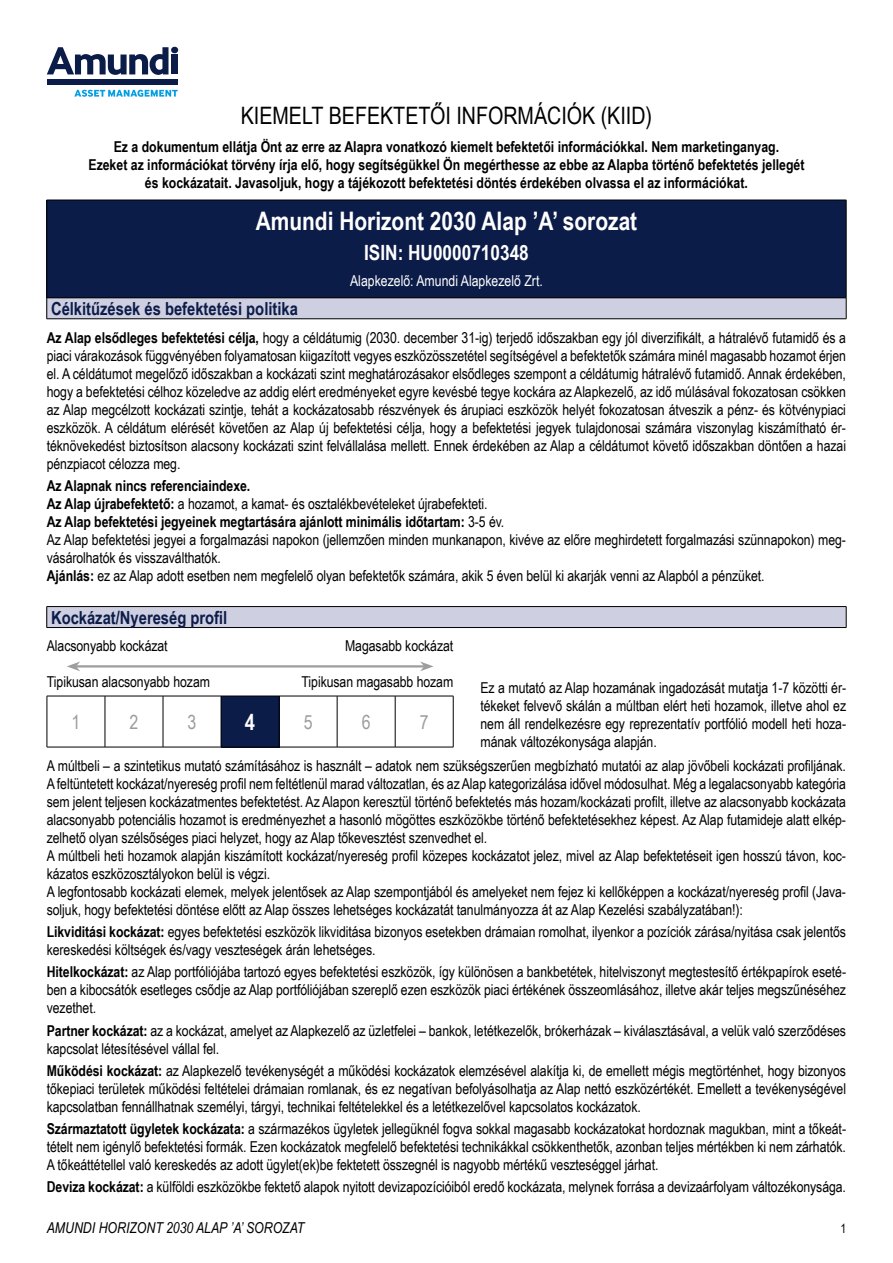
<style>
.page{position:relative;width:893px;height:1263px;background:#fff}
.page>*{position:absolute;margin:0;border:0;box-sizing:border-box;transform-origin:0 0}
.t1{font:700 25.5px "Arial Narrow";color:#fff}
.t2{font:24px "Arial Narrow";color:#000}
.t3{font:700 22.5px "Arial Narrow";color:#fff}
.t4{font:700 21px "Arial Narrow";color:#fff}
.t5{font:19.5px "Arial Narrow";color:#9d9d9c}
.t6{font:700 18px "Arial Narrow";color:#0c1c49}
.t7{font:15px/18px "Arial Narrow";letter-spacing:-.005em;color:#000;text-align:justify}
.t8{font:700 15px/18px "Arial Narrow";color:#000;text-align:center}
.t9{font:italic 15px "Arial Narrow";color:#000}
.t10{font:15px "Arial Narrow";color:#fff}
.t11{font:12.75px "Arial Narrow";color:#000}
.s1{font-weight:700}
</style>
<div class="page">
<svg style="left:47px;top:47px;width:121px;height:28px"></svg>
<div style="left:171px;top:47px;width:7px;height:6px;background:#0c1c49;border-radius:50%"></div>
<div style="left:172px;top:55px;width:6px;height:19px;background:#0c1c49"></div>
<div style="left:47px;top:80px;width:131px;height:5px;background:#0c1c49"></div>
<svg style="left:74px;top:90px;width:104px;height:7px"></svg>
<div style="left:47px;top:200px;width:799px;height:98px;background:#0c1c49"></div>
<div style="left:47px;top:298px;width:799px;height:21px;background:#cecfe0"></div>
<hr style="left:47px;top:200px;width:799px;height:1px;background:#000">
<hr style="left:47px;top:200px;width:1px;height:98px;background:#000">
<hr style="left:846px;top:200px;width:1px;height:98px;background:#000">
<hr style="left:47px;top:298px;width:799px;height:1px;background:#000">
<svg style="left:47px;top:298px;width:1px;height:20px"></svg>
<svg style="left:846px;top:298px;width:1px;height:21px"></svg>
<hr style="left:47px;top:318px;width:799px;height:1px;background:#000">
<div style="left:47px;top:606px;width:799px;height:21px;background:#cecfe0"></div>
<hr style="left:47px;top:606px;width:799px;height:1px;background:#000">
<svg style="left:47px;top:607px;width:1px;height:20px"></svg>
<svg style="left:846px;top:607px;width:1px;height:20px"></svg>
<hr style="left:47px;top:627px;width:799px;height:1px;background:#000">
<hr style="left:76px;top:665px;width:348px;height:2px;background:#9d9d9c">
<svg style="left:67px;top:661px;width:13px;height:10px"></svg>
<svg style="left:420px;top:661px;width:13px;height:10px"></svg>
<div style="left:221px;top:696px;width:58px;height:51px;background:#0c1c49"></div>
<hr style="left:47px;top:696px;width:58px;height:1px;background:#000">
<hr style="left:47px;top:696px;width:1px;height:51px;background:#000">
<hr style="left:105px;top:696px;width:58px;height:1px;background:#000">
<hr style="left:105px;top:696px;width:1px;height:51px;background:#000">
<hr style="left:163px;top:696px;width:58px;height:1px;background:#000">
<hr style="left:163px;top:696px;width:1px;height:51px;background:#000">
<hr style="left:221px;top:696px;width:58px;height:1px;background:#000">
<hr style="left:221px;top:696px;width:1px;height:51px;background:#000">
<hr style="left:279px;top:696px;width:58px;height:1px;background:#000">
<hr style="left:279px;top:696px;width:1px;height:51px;background:#000">
<hr style="left:337px;top:696px;width:58px;height:1px;background:#000">
<hr style="left:337px;top:696px;width:1px;height:51px;background:#000">
<hr style="left:395px;top:696px;width:58px;height:1px;background:#000">
<hr style="left:395px;top:696px;width:1px;height:51px;background:#000">
<hr style="left:453px;top:696px;width:1px;height:51px;background:#000">
<hr style="left:47px;top:747px;width:58px;height:1px;background:#000">
<hr style="left:105px;top:747px;width:58px;height:1px;background:#000">
<hr style="left:163px;top:747px;width:58px;height:1px;background:#000">
<hr style="left:221px;top:747px;width:58px;height:1px;background:#000">
<hr style="left:279px;top:747px;width:58px;height:1px;background:#000">
<hr style="left:337px;top:747px;width:58px;height:1px;background:#000">
<hr style="left:395px;top:747px;width:58px;height:1px;background:#000">
<h2 class="t2" style="left:241px;top:98px;width:413px">KIEMELT BEFEKTETŐI INFORMÁCIÓK (KIID)</h2>
<p class="t8" style="left:88px;top:137px;width:718px">Ez a dokumentum ellátja Önt az erre az Alapra vonatkozó kiemelt befektetői információkkal. Nem marketinganyag.<br>Ezeket az információkat törvény írja elő, hogy segítségükkel Ön megérthesse az ebbe az Alapba történő befektetés jellegét és kockázatait. Javasoljuk, hogy a tájékozott befektetési döntés érdekében olvassa el az információkat.</p>
<h1 class="t1" style="left:256px;top:202px;width:383px">Amundi Horizont 2030 Alap ’A’ sorozat</h1>
<h3 class="t4" style="left:364px;top:236px;width:166px">ISIN: HU0000710348</h3>
<p class="t10" style="left:350px;top:270px;width:194px">Alapkezelő: Amundi Alapkezelő Zrt.</p>
<p class="t6" style="left:51px;top:295px;width:248px">Célkitűzések és befektetési politika</p>
<p class="t7" style="left:47px;top:328px;width:801px"><span class="s1">Az Alap elsődleges befektetési célja,</span> hogy a céldátumig (2030. december 31-ig) terjedő időszakban egy jól diverzifikált, a hátralévő futamidő és a piaci várakozások függvényében folyamatosan kiigazított vegyes eszközösszetétel segítségével a befektetők számára minél magasabb hozamot érjen el. A céldátumot megelőző időszakban a kockázati szint meghatározásakor elsődleges szempont a céldátumig hátralévő futamidő. Annak érdekében, hogy a befektetési célhoz közeledve az addig elért eredményeket egyre kevésbé tegye kockára az Alapkezelő, az idő múlásával fokozatosan csökken az Alap megcélzott kockázati szintje, tehát a kockázatosabb részvények és árupiaci eszközök helyét fokozatosan átveszik a pénz- és kötvénypiaci eszközök. A céldátum elérését követően az Alap új befektetési célja, hogy a befektetési jegyek tulajdonosai számára viszonylag kiszámítható ér&shy;téknövekedést biztosítson alacsony kockázati szint felvállalása mellett. Ennek érdekében az Alap a céldátumot követő időszakban döntően a hazai pénzpiacot célozza meg.</p>
<p class="t7" style="left:47px;top:476px;width:801px;text-align:left"><span class="s1">Az Alapnak nincs referenciaindexe.<br>Az Alap újrabefektető:</span> a hozamot, a kamat- és osztalékbevételeket újrabefekteti.<br><span class="s1">Az Alap befektetési jegyeinek megtartására ajánlott minimális időtartam:</span> 3-5 év.<br>Az Alap befektetési jegyei a forgalmazási napokon (jellemzően minden munkanapon, kivéve az előre meghirdetett forgalmazási szünnapokon) meg&shy;vásárolhatók és visszaválthatók.<br><span class="s1">Ajánlás:</span> ez az Alap adott esetben nem megfelelő olyan befektetők számára, akik 5 éven belül ki akarják venni az Alapból a pénzüket.</p>
<p class="t6" style="left:51px;top:604px;width:178px">Kockázat/Nyereség profil</p>
<p class="t7" style="left:47px;top:636px;width:122px">Alacsonyabb kockázat</p>
<p class="t7" style="left:345px;top:636px;width:110px">Magasabb kockázat</p>
<p class="t7" style="left:47px;top:672px;width:165px">Tipikusan alacsonyabb hozam</p>
<p class="t7" style="left:301px;top:672px;width:153px">Tipikusan magasabb hozam</p>
<h3 class="t5" style="left:71px;top:707px;width:10px">1</h3>
<h3 class="t5" style="left:130px;top:707px;width:10px">2</h3>
<h3 class="t5" style="left:188px;top:707px;width:10px">3</h3>
<h3 class="t3" style="left:245px;top:705px;width:12px">4</h3>
<h3 class="t5" style="left:304px;top:707px;width:10px">5</h3>
<h3 class="t5" style="left:362px;top:707px;width:10px">6</h3>
<h3 class="t5" style="left:420px;top:707px;width:10px">7</h3>
<p class="t7" style="left:480px;top:678px;width:367px">Ez a mutató az Alap hozamának ingadozását mutatja 1-7 közötti ér&shy;tékeket felvevő skálán a múltban elért heti hozamok, illetve ahol ez nem áll rendelkezésre egy reprezentatív portfólió modell heti hoza&shy;mának változékonysága alapján.</p>
<p class="t7" style="left:47px;top:756px;width:801px;text-align:left">A múltbeli – a szintetikus mutató számításához is használt – adatok nem szükségszerűen megbízható mutatói az alap jövőbeli kockázati profiljának.<br>A feltüntetett kockázat/nyereség profil nem feltétlenül marad változatlan, és az Alap kategorizálása idővel módosulhat. Még a legalacsonyabb kategória sem jelent teljesen kockázatmentes befektetést. Az Alapon keresztül történő befektetés más hozam/kockázati profilt, illetve az alacsonyabb kockázata alacsonyabb potenciális hozamot is eredményezhet a hasonló mögöttes eszközökbe történő befektetésekhez képest. Az Alap futamideje alatt elkép&shy;zelhető olyan szélsőséges piaci helyzet, hogy az Alap tőkevesztést szenvedhet el.<br>A múltbeli heti hozamok alapján kiszámított kockázat/nyereség profil közepes kockázatot jelez, mivel az Alap befektetéseit igen hosszú távon, koc&shy;kázatos eszközosztályokon belül is végzi.<br>A legfontosabb kockázati elemek, melyek jelentősek az Alap szempontjából és amelyeket nem fejez ki kellőképpen a kockázat/nyereség profil (Java&shy;soljuk, hogy befektetési döntése előtt az Alap összes lehetséges kockázatát tanulmányozza át az Alap Kezelési szabályzatában!):</p>
<p class="t7" style="left:47px;top:922px;width:801px"><span class="s1">Likviditási kockázat:</span> egyes befektetési eszközök likviditása bizonyos esetekben drámaian romolhat, ilyenkor a pozíciók zárása/nyitása csak jelentős kereskedési költségek és/vagy veszteségek árán lehetséges.</p>
<p class="t7" style="left:47px;top:962px;width:801px"><span class="s1">Hitelkockázat:</span> az Alap portfóliójába tartozó egyes befektetési eszközök, így különösen a bankbetétek, hitelviszonyt megtestesítő értékpapírok eseté&shy;ben a kibocsátók esetleges csődje az Alap portfóliójában szereplő ezen eszközök piaci értékének összeomlásához, illetve akár teljes megszűnéséhez vezethet.</p>
<p class="t7" style="left:47px;top:1021px;width:801px"><span class="s1">Partner kockázat:</span> az a kockázat, amelyet az Alapkezelő az üzletfelei – bankok, letétkezelők, brókerházak – kiválasztásával, a velük való szerződéses kapcsolat létesítésével vállal fel.</p>
<p class="t7" style="left:47px;top:1061px;width:801px"><span class="s1">Működési kockázat:</span> az Alapkezelő tevékenységét a működési kockázatok elemzésével alakítja ki, de emellett mégis megtörténhet, hogy bizonyos tőkepiaci területek működési feltételei drámaian romlanak, és ez negatívan befolyásolhatja az Alap nettó eszközértékét. Emellett a tevékenységével kapcsolatban fennállhatnak személyi, tárgyi, technikai feltételekkel és a letétkezelővel kapcsolatos kockázatok.</p>
<p class="t7" style="left:47px;top:1119px;width:801px"><span class="s1">Származtatott ügyletek kockázata:</span> a származékos ügyletek jellegüknél fogva sokkal magasabb kockázatokat hordoznak magukban, mint a tőkeát&shy;tételt nem igénylő befektetési formák. Ezen kockázatok megfelelő befektetési technikákkal csökkenthetők, azonban teljes mértékben ki nem zárhatók.<br>A tőkeáttétellel való kereskedés az adott ügylet(ek)be fektetett összegnél is nagyobb mértékű veszteséggel járhat.</p>
<p class="t7" style="left:47px;top:1177px;width:801px"><span class="s1">Deviza kockázat:</span> a külföldi eszközökbe fektető alapok nyitott devizapozícióiból eredő kockázata, melynek forrása a devizaárfolyam változékonysága.</p>
<p class="t9" style="left:47px;top:1217px;width:259px">AMUNDI HORIZONT 2030 ALAP ’A’ SOROZAT</p>
<p class="t11" style="left:840px;top:1219px;width:7px">1</p>
</div>
